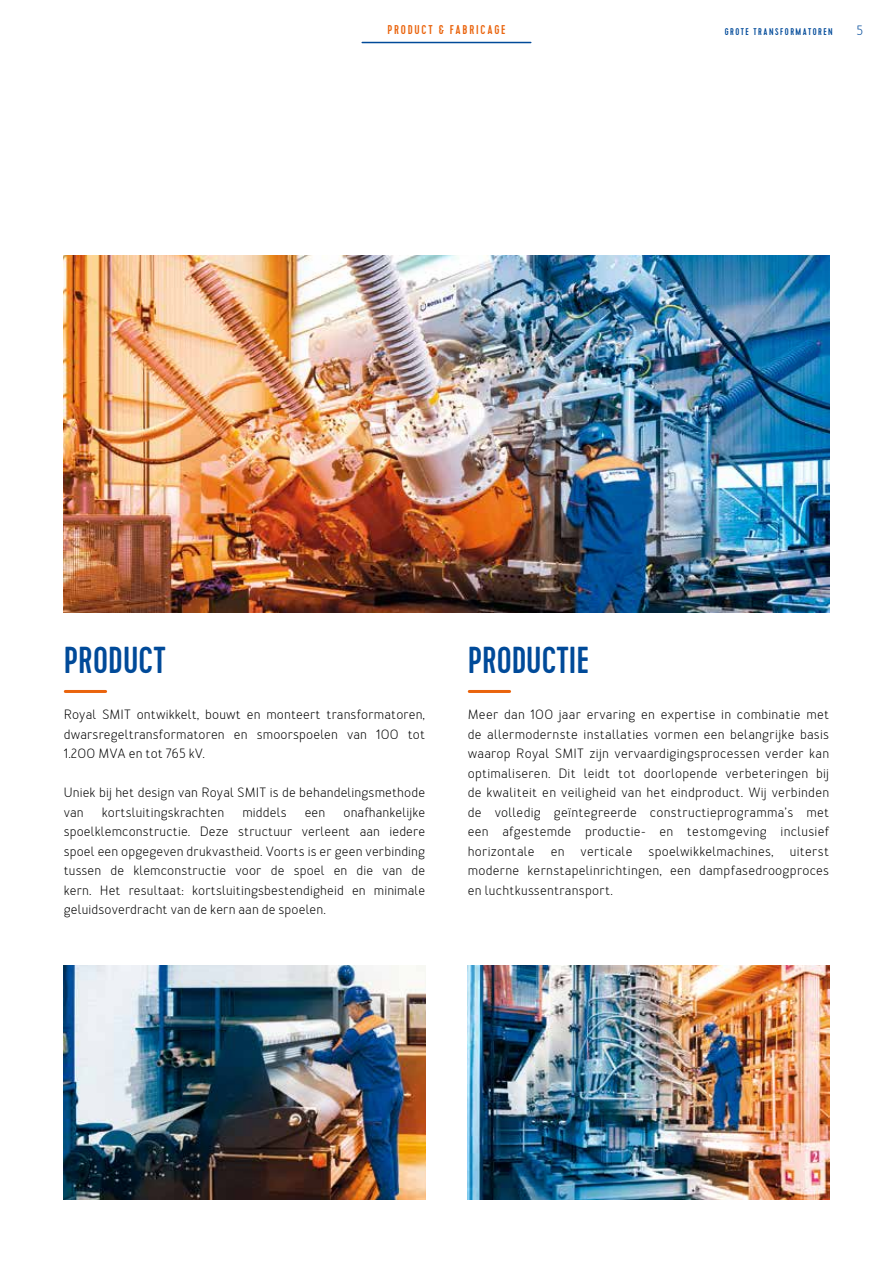
<style>
.page{position:relative;width:893px;height:1263px;background:#fff}
.page>*{position:absolute;margin:0;border:0;box-sizing:border-box;transform-origin:0 0}
.t1{font:500 37.5px "Cervo";color:#004a99}
.t2{font:13.5px/19.5px "Merlo";letter-spacing:.01em;color:#000;text-align:justify}
.t3{font:13.5px "Merlo";color:#004a99}
.t4{font:500 12.75px "Cervo";letter-spacing:.14em;color:#ea640d}
.t5{font:500 9.75px "Cervo";letter-spacing:.155em;color:#004a99}
</style>
<div class="page">
<hr style="left:362px;top:42px;width:169px;height:1px;background:#004a99">
<img style="left:64px;top:255px;width:765px;height:357px">
<img style="left:64px;top:965px;width:361px;height:234px">
<img style="left:468px;top:965px;width:361px;height:234px">
<hr style="left:65px;top:690px;width:41px;height:3px;background:#ea640d">
<hr style="left:469px;top:690px;width:41px;height:3px;background:#ea640d">
<p class="t4" style="left:387px;top:23px;width:120px">PRODUCT &amp; FABRICAGE</p>
<p class="t5" style="left:725px;top:26px;width:110px">GROTE TRANSFORMATOREN</p>
<p class="t3" style="left:856px;top:22px;width:8px">5</p>
<h1 class="t1" style="left:64px;top:638px;width:104px">PRODUCT</h1>
<p class="t2" style="left:64px;top:705px;width:363px">Royal SMIT ontwikkelt, bouwt en monteert transformatoren, dwarsregeltransformatoren en smoorspoelen van 100 tot 1.200 MVA en tot 765 kV.</p>
<p class="t2" style="left:64px;top:783px;width:363px">Uniek bij het design van Royal SMIT is de behandelingsmethode van</p>
<p class="t2" style="left:64px;top:802px;width:363px;text-indent:280px">onafhankelijke spoelklemconstructie. Deze structuur verleent aan iedere spoel een opgegeven drukvastheid. Voorts is er geen verbinding tussen de klemconstructie voor de spoel en die van de kern. Het resultaat: kortsluitingsbestendigheid en minimale geluidsoverdracht van de kern aan de spoelen.</p>
<p class="t2" style="left:102px;top:802px;width:124px">kortsluitingskrachten</p>
<p class="t2" style="left:242px;top:802px;width:46px">middels</p>
<p class="t2" style="left:305px;top:802px;width:22px">een</p>
<h1 class="t1" style="left:468px;top:638px;width:123px">PRODUCTIE</h1>
<p class="t2" style="left:468px;top:705px;width:363px">Meer dan 100 jaar ervaring en expertise in combinatie met de allermodernste installaties vormen een belangrijke basis waarop Royal SMIT zijn vervaardigingsprocessen verder kan optimaliseren. Dit leidt tot doorlopende verbeteringen bij de kwaliteit en veiligheid van het eindproduct. Wij verbinden de volledig geïntegreerde constructieprogramma’s met een afgestemde productie- en testomgeving inclusief horizontale en verticale spoelwikkelmachines, uiterst moderne kernstapelinrichtingen, een dampfasedroogproces en luchtkussentransport.</p>
</div>
